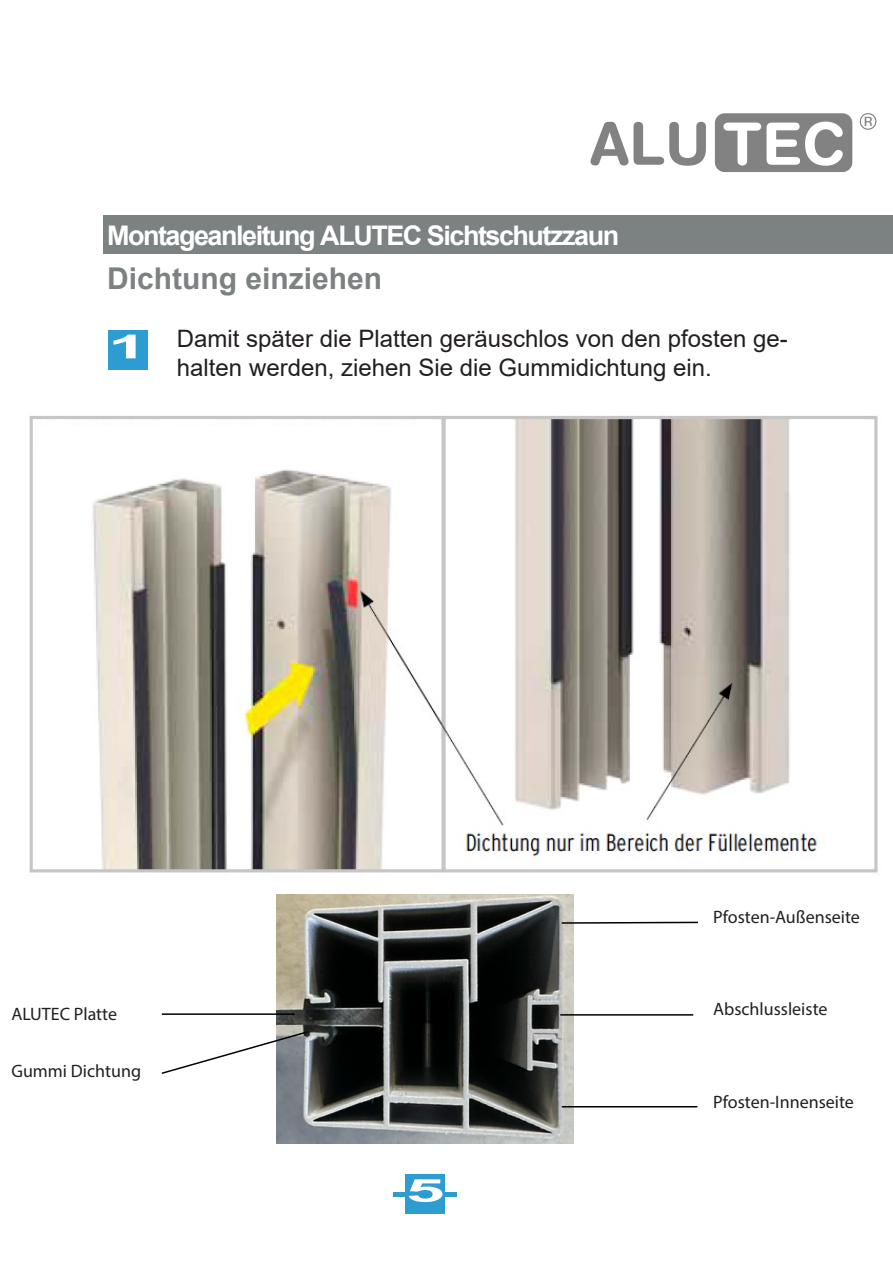
<style>
.page{position:relative;width:893px;height:1263px;background:#fff}
.page>*{position:absolute;margin:0;border:0;box-sizing:border-box;transform-origin:0 0}
.t1{font:700 33px "Arial";color:#fff;scale:2.13 1}
.t2{font:700 31.65px "Arial";color:#fff;scale:2.22 1}
.t3{font:700 30px "Arial";color:#7c8182}
.t4{font:700 27px "Arial";letter-spacing:-.055em;color:#fff}
.t5{font:24px/28.8px "Arial";color:#231f20}
.t6{font:18px "Myriad Pro";color:#231f20}
</style>
<div class="page">
<img style="left:574px;top:113px;width:319px;height:103px">
<hr style="left:393px;top:1192px;width:64px;height:4px;background:#2c9cd1">
<div style="left:103px;top:216px;width:790px;height:38px;background:#7c8182"></div>
<div style="left:108px;top:330px;width:39px;height:39px;background:#2c9cd1"></div>
<div style="left:406px;top:1174px;width:39px;height:39px;background:#2c9cd1"></div>
<img style="left:29px;top:415px;width:849px;height:458px">
<div style="left:38px;top:426px;width:387px;height:30px;background:#fff"></div>
<img style="left:277px;top:895px;width:297px;height:248px">
<hr style="left:560px;top:1014px;width:133px;height:2px;background:#000001">
<hr style="left:562px;top:1106px;width:135px;height:1px;background:#000001">
<svg style="left:560px;top:921px;width:138px;height:3px"></svg>
<hr style="left:162px;top:1013px;width:133px;height:2px;background:#000001">
<svg style="left:161px;top:1030px;width:147px;height:45px"></svg>
<p class="t4" style="left:107px;top:216px;width:514px">Montageanleitung ALUTEC Sichtschutzzaun</p>
<p class="t3" style="left:107px;top:257px;width:277px">Dichtung einziehen</p>
<p class="t5" style="left:177px;top:324px;width:612px">Damit später die Platten geräuschlos von den pfosten ge&shy;halten werden, ziehen Sie die Gummidichtung ein.</p>
<h1 class="t1" style="left:108px;top:323px;width:20px">1</h1>
<p class="t6" style="left:713px;top:906px;width:148px">Pfosten-Außenseite</p>
<p class="t6" style="left:11px;top:1003px;width:107px">ALUTEC Platte</p>
<p class="t6" style="left:713px;top:998px;width:116px">Abschlussleiste</p>
<p class="t6" style="left:11px;top:1060px;width:131px">Gummi Dichtung</p>
<h2 class="t2" style="left:406px;top:1168px;width:19px">5</h2>
<p class="t6" style="left:713px;top:1091px;width:142px">Pfosten-Innenseite</p>
</div>
